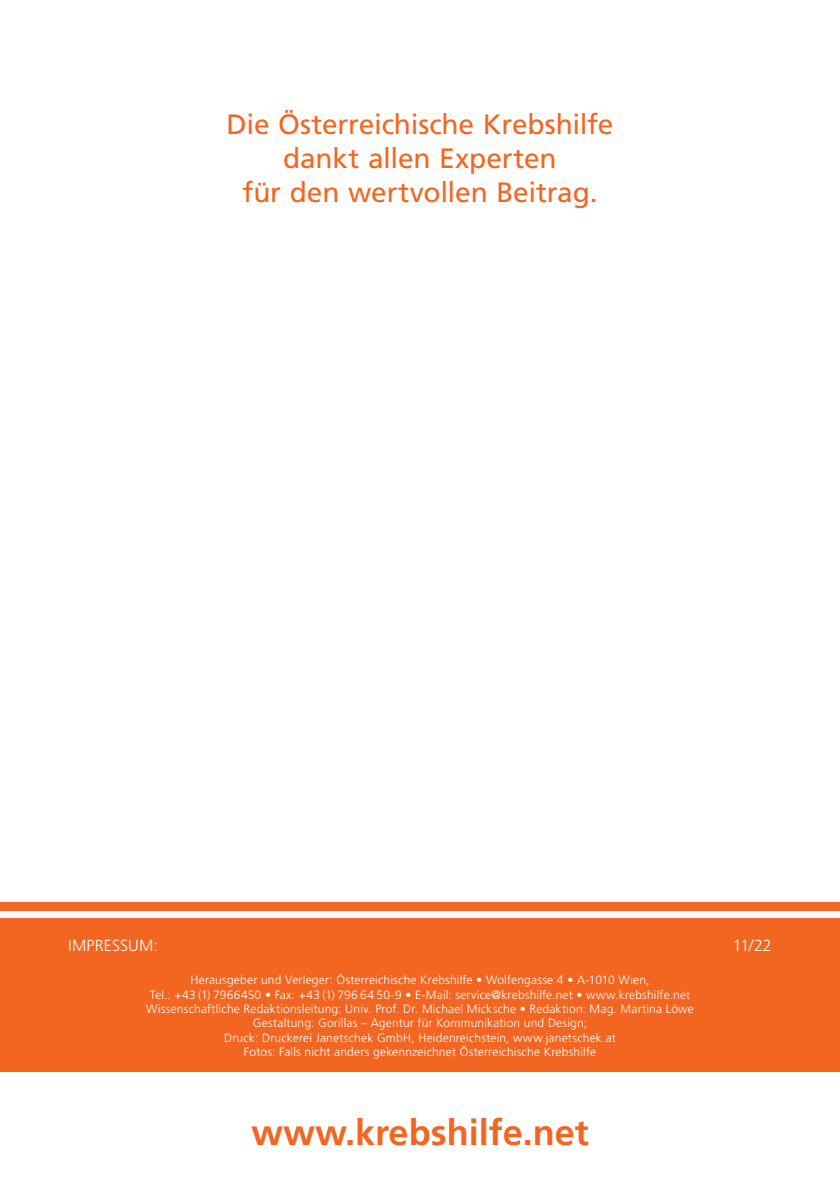
<style>
.page{position:relative;width:840px;height:1191px;background:#fff}
.page>*{position:absolute;margin:0;border:0;box-sizing:border-box;transform-origin:0 0}
.t1{font:700 36px "Frutiger LT Std";color:#f36621}
.t2{font:28px/33.6px "Frutiger LT Std";letter-spacing:-.005em;color:#f36621;text-align:center}
.t3{font:300 16px "Frutiger LT Std";letter-spacing:.01em;color:#fff}
.t4{font:300 12px/14.4px "Frutiger LT Std";letter-spacing:.015em;color:#fff;text-align:center}
</style>
<div class="page">
<div style="left:0;top:918px;width:839px;height:153px;background:#f36621"></div>
<div style="left:0;top:901px;width:839px;height:9px;background:#f36621"></div>
<h2 class="t2" style="left:226px;top:108px;width:388px">Die Österreichische Krebshilfe dankt allen Experten<br>für den wertvollen Beitrag.</h2>
<h3 class="t3" style="left:68px;top:936px;width:91px">IMPRESSUM:</h3>
<h3 class="t3" style="left:732px;top:936px;width:40px">11/22</h3>
<p class="t4" style="left:146px;top:973px;width:548px">Herausgeber und Verleger: Österreichische Krebshilfe • Wolfengasse 4 • A-1010 Wien,<br>Tel.: +43 (1) 7966450 • Fax: +43 (1) 796 64 50-9 • E-Mail: service@krebshilfe.net • www.krebshilfe.net Wissenschaftliche Redaktionsleitung: Univ. Prof. Dr. Michael Micksche • Redaktion: Mag. Martina Löwe Gestaltung: Gorillas – Agentur für Kommunikation und Design;<br>Druck: Druckerei Janetschek GmbH, Heidenreichstein, www.janetschek.at<br>Fotos: Falls nicht anders gekennzeichnet Österreichische Krebshilfe</p>
<h1 class="t1" style="left:251px;top:1111px;width:339px">www.krebshilfe.net</h1>
</div>
